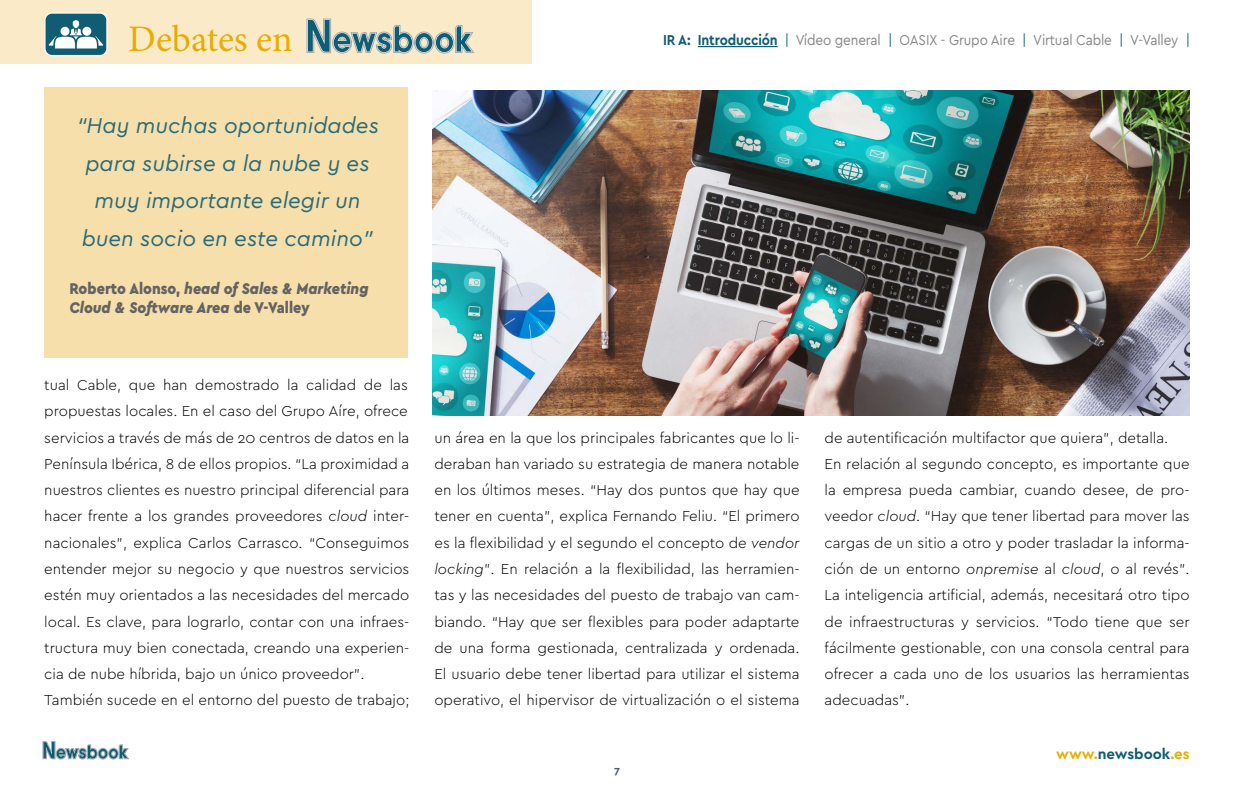
<style>
.page{position:relative;width:1234px;height:788px;background:#fff}
.page>*{position:absolute;margin:0;border:0;box-sizing:border-box;transform-origin:0 0}
.t1{font:37.5px "Minion Pro";color:#e8ad00}
.t2{font:italic 22.5px/37.5px "Cera Pro";color:#105d73;text-align:center}
.t3{font:italic 900 16.25px/19.5px "Cera Pro";color:#646363;scale:.9 1}
.t4{font:300 15px/26.2px "Cera Pro";color:#000}
.t5{font:15px "Cera Pro";letter-spacing:-.01em;color:#878787;scale:.9 1}
.t6{font:700 15px "Cera Pro";color:#105d73}
.t7{font:700 11.25px "Cera Pro";color:#4d5d79}
.s1{font-weight:700;color:#105d73}
.s2{color:#105d73}
.s3{font-style:normal}
.s4{font-style:italic}
.s5{color:#e8ad00}
</style>
<div class="page">
<div style="left:0;top:0;width:531px;height:64px;background:#fbeac8"></div>
<svg style="left:307px;top:19px;width:167px;height:34px"></svg>
<svg style="left:43px;top:741px;width:85px;height:18px"></svg>
<div style="left:45px;top:13px;width:62px;height:43px;background:#105d73;border-radius:7px"></div>
<svg style="left:49px;top:20px;width:54px;height:28px"></svg>
<div style="left:44px;top:12px;width:64px;height:44px;border:1px solid #fff;border-radius:7px"></div>
<hr style="left:698px;top:46px;width:80px;height:1px;background:#105d73">
<div style="left:44px;top:87px;width:364px;height:271px;background:#f7dfab"></div>
<img style="left:433px;top:90px;width:756px;height:326px">
<h1 class="t1" style="left:128px;top:14px;width:166px">Debates en</h1>
<p class="t5" style="left:663px;top:30px;width:587px"><span class="s1">IR A: Introducción</span> <span class="s2">|</span> Vídeo general <span class="s2">|</span> OASIX - Grupo Aire <span class="s2">|</span> Virtual Cable <span class="s2">|</span> V-Valley <span class="s2">|</span></p>
<h2 class="t2" style="left:76px;top:106px;width:304px">“Hay muchas oportunidades para subirse a la nube y es muy importante elegir un buen socio en este camino”</h2>
<p class="t3" style="left:69px;top:278px;width:334px"><span class="s3">Roberto Alonso,</span> head of Sales &amp; Marketing<br>Cloud &amp; Software Area <span class="s3">de V-Valley</span></p>
<p class="t4" style="left:44px;top:371px;width:367px">tual Cable, que han demostrado la calidad de las propuestas locales. En el caso del Grupo Aíre, ofrece servicios a través de más de 20 centros de datos en la Península Ibérica, 8 de ellos propios. “La proximidad a nuestros clientes es nuestro principal diferencial para hacer frente a los grandes proveedores <span class="s4">cloud</span> inter&shy;nacionales”, explica Carlos Carrasco. “Conseguimos entender mejor su negocio y que nuestros servicios estén muy orientados a las necesidades del mercado local. Es clave, para lograrlo, contar con una infraes&shy;tructura muy bien conectada, creando una experien&shy;cia de nube híbrida, bajo un único proveedor”.<br>También sucede en el entorno del puesto de trabajo;</p>
<p class="t4" style="left:434px;top:424px;width:367px;text-align:justify">un área en la que los principales fabricantes que lo li&shy;deraban han variado su estrategia de manera notable en los últimos meses. “Hay dos puntos que hay que tener en cuenta”, explica Fernando Feliu. “El primero es la flexibilidad y el segundo el concepto de <span class="s4">vendor locking</span>”. En relación a la flexibilidad, las herramien&shy;tas y las necesidades del puesto de trabajo van cam&shy;biando. “Hay que ser flexibles para poder adaptarte de una forma gestionada, centralizada y ordenada.<br>El usuario debe tener libertad para utilizar el sistema operativo, el hipervisor de virtualización o el sistema</p>
<p class="t4" style="left:824px;top:424px;width:367px">de autentificación multifactor que quiera”, detalla.<br>En relación al segundo concepto, es importante que la empresa pueda cambiar, cuando desee, de pro&shy;veedor <span class="s4">cloud</span>. “Hay que tener libertad para mover las cargas de un sitio a otro y poder trasladar la informa&shy;ción de un entorno <span class="s4">onpremise</span> al <span class="s4">cloud</span>, o al revés”.<br>La inteligencia artificial, además, necesitará otro tipo de infraestructuras y servicios. “Todo tiene que ser fácilmente gestionable, con una consola central para ofrecer a cada uno de los usuarios las herramientas adecuadas”.</p>
<p class="t7" style="left:614px;top:762px;width:7px">7</p>
<p class="t6" style="left:1056px;top:743px;width:135px"><span class="s5">www.</span>newsbook<span class="s5">.es</span></p>
</div>
